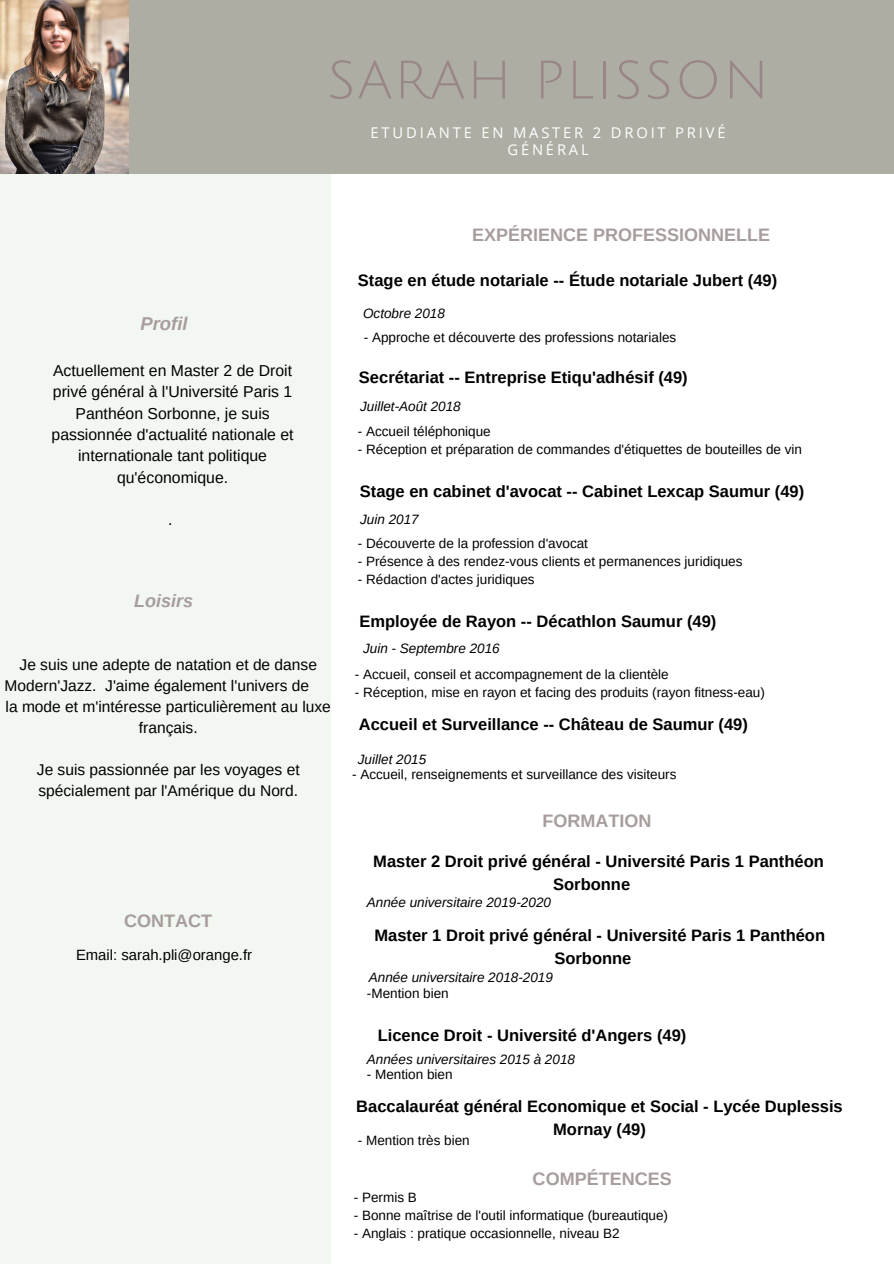
<style>
.page{position:relative;width:894px;height:1264px;background:#fff}
.page>*{position:absolute;margin:0;border:0;box-sizing:border-box;transform-origin:0 0}
.t1{font:52.8px "Julius Sans One";letter-spacing:.03em;color:#998686}
.t2{font:italic 700 18.6px "Arimo";color:#a89d9d}
.t3{font:700 18px "Arimo";color:#a89d9d}
.t4{font:italic 700 18px "Arimo";color:#a89d9d}
.t5{font:700 16.5px/22.5px "Arimo";color:#000}
.t6{font:15.75px/21.3px "Arimo";color:#000;text-align:center}
.t7{font:15.6px/21px "Arimo";color:#000}
.t8{font:14.85px "Arimo";color:#000}
.t9{font:14.7px/17.4px "Open Sans";letter-spacing:.19em;color:#fff;text-align:center}
.t10{font:13.5px "Arimo";color:#000}
.t11{font:italic 13.5px "Arimo";color:#000}
</style>
<div class="page">
<div style="left:0;top:46px;width:331px;height:1217px;background:#f2f8f1"></div>
<div style="left:0;top:0;width:893px;height:174px;background:#adada4"></div>
<img style="left:0;top:0;width:129px;height:173px">
<h1 class="t1" style="left:327px;top:53px;width:443px">SARAH PLISSON</h1>
<p class="t9" style="left:370px;top:123px;width:356px">ETUDIANTE EN MASTER 2 DROIT PRIVÉ<br>GÉNÉRAL</p>
<h2 class="t2" style="left:140px;top:313px;width:49px">Profil</h2>
<p class="t6" style="left:52px;top:360px;width:243px">Actuellement en Master 2 de Droit privé général à l'Université Paris 1<br>Panthéon Sorbonne, je suis passionnée d'actualité nationale et internationale tant politique qu'économique.</p>
<p class="t6" style="left:168px;top:509px;width:6px">.</p>
<h3 class="t4" style="left:134px;top:590px;width:60px">Loisirs</h3>
<p class="t7" style="left:20px;top:654px;width:299px">Je suis une adepte de natation et de danse</p>
<p class="t7" style="left:5px;top:675px;width:306px">Modern'Jazz. J'aime également l'univers de</p>
<p class="t7" style="left:6px;top:696px;width:327px">la mode et m'intéresse particulièrement au luxe</p>
<p class="t7" style="left:139px;top:717px;width:60px">français.</p>
<p class="t7" style="left:37px;top:759px;width:264px">Je suis passionnée par les voyages et spécialement par l'Amérique du Nord.</p>
<h3 class="t3" style="left:124px;top:911px;width:90px">CONTACT</h3>
<p class="t8" style="left:76px;top:946px;width:178px">Email: sarah.pli@orange.fr</p>
<h3 class="t3" style="left:472px;top:225px;width:299px">EXPÉRIENCE PROFESSIONNELLE</h3>
<p class="t5" style="left:358px;top:269px;width:421px">Stage en étude notariale -- Étude notariale Jubert (49)</p>
<p class="t11" style="left:363px;top:305px;width:83px">Octobre 2018</p>
<p class="t10" style="left:363px;top:330px;width:314px">- Approche et découverte des professions notariales</p>
<p class="t5" style="left:359px;top:366px;width:330px">Secrétariat -- Entreprise Etiqu'adhésif (49)</p>
<p class="t11" style="left:360px;top:399px;width:102px">Juillet-Août 2018</p>
<p class="t10" style="left:358px;top:424px;width:134px">- Accueil téléphonique</p>
<p class="t10" style="left:358px;top:442px;width:445px">- Réception et préparation de commandes d'étiquettes de bouteilles de vin</p>
<p class="t5" style="left:360px;top:479px;width:446px">Stage en cabinet d'avocat -- Cabinet Lexcap Saumur (49)</p>
<p class="t11" style="left:360px;top:511px;width:60px">Juin 2017</p>
<p class="t10" style="left:358px;top:536px;width:232px">- Découverte de la profession d'avocat</p>
<p class="t10" style="left:358px;top:554px;width:386px">- Présence à des rendez-vous clients et permanences juridiques</p>
<p class="t10" style="left:358px;top:572px;width:178px">- Rédaction d'actes juridiques</p>
<p class="t5" style="left:359px;top:610px;width:358px">Employée de Rayon -- Décathlon Saumur (49)</p>
<p class="t11" style="left:363px;top:641px;width:138px">Juin - Septembre 2016</p>
<p class="t10" style="left:355px;top:667px;width:315px">- Accueil, conseil et accompagnement de la clientèle</p>
<p class="t10" style="left:355px;top:685px;width:411px">- Réception, mise en rayon et facing des produits (rayon fitness-eau)</p>
<p class="t5" style="left:359px;top:713px;width:390px">Accueil et Surveillance -- Château de Saumur (49)</p>
<p class="t11" style="left:358px;top:751px;width:70px">Juillet 2015</p>
<p class="t10" style="left:352px;top:766px;width:326px">- Accueil, renseignements et surveillance des visiteurs</p>
<h3 class="t3" style="left:542px;top:810px;width:110px">FORMATION</h3>
<p class="t5" style="left:553px;top:850px;width:272px;text-indent:-180px">Master 2 Droit privé général - Université Paris 1 Panthéon<br>Sorbonne</p>
<p class="t11" style="left:367px;top:894px;width:185px">Année universitaire 2019-2020</p>
<p class="t5" style="left:554px;top:924px;width:272px;text-indent:-180px">Master 1 Droit privé général - Université Paris 1 Panthéon<br>Sorbonne</p>
<p class="t11" style="left:369px;top:970px;width:185px">Année universitaire 2018-2019</p>
<p class="t10" style="left:367px;top:985px;width:83px">-Mention bien</p>
<p class="t5" style="left:377px;top:1023px;width:310px">Licence Droit - Université d'Angers (49)</p>
<p class="t11" style="left:367px;top:1051px;width:209px">Années universitaires 2015 à 2018</p>
<p class="t10" style="left:367px;top:1066px;width:87px">- Mention bien</p>
<p class="t5" style="left:356px;top:1095px;width:488px;text-align:center">Baccalauréat général Economique et Social - Lycée Duplessis<br>Mornay (49)</p>
<p class="t10" style="left:358px;top:1133px;width:113px">- Mention très bien</p>
<h3 class="t3" style="left:532px;top:1168px;width:141px">COMPÉTENCES</h3>
<p class="t10" style="left:353px;top:1189px;width:65px">- Permis B</p>
<p class="t10" style="left:353px;top:1207px;width:316px">- Bonne maîtrise de l'outil informatique (bureautique)</p>
<p class="t10" style="left:353px;top:1226px;width:267px">- Anglais : pratique occasionnelle, niveau B2</p>
</div>
